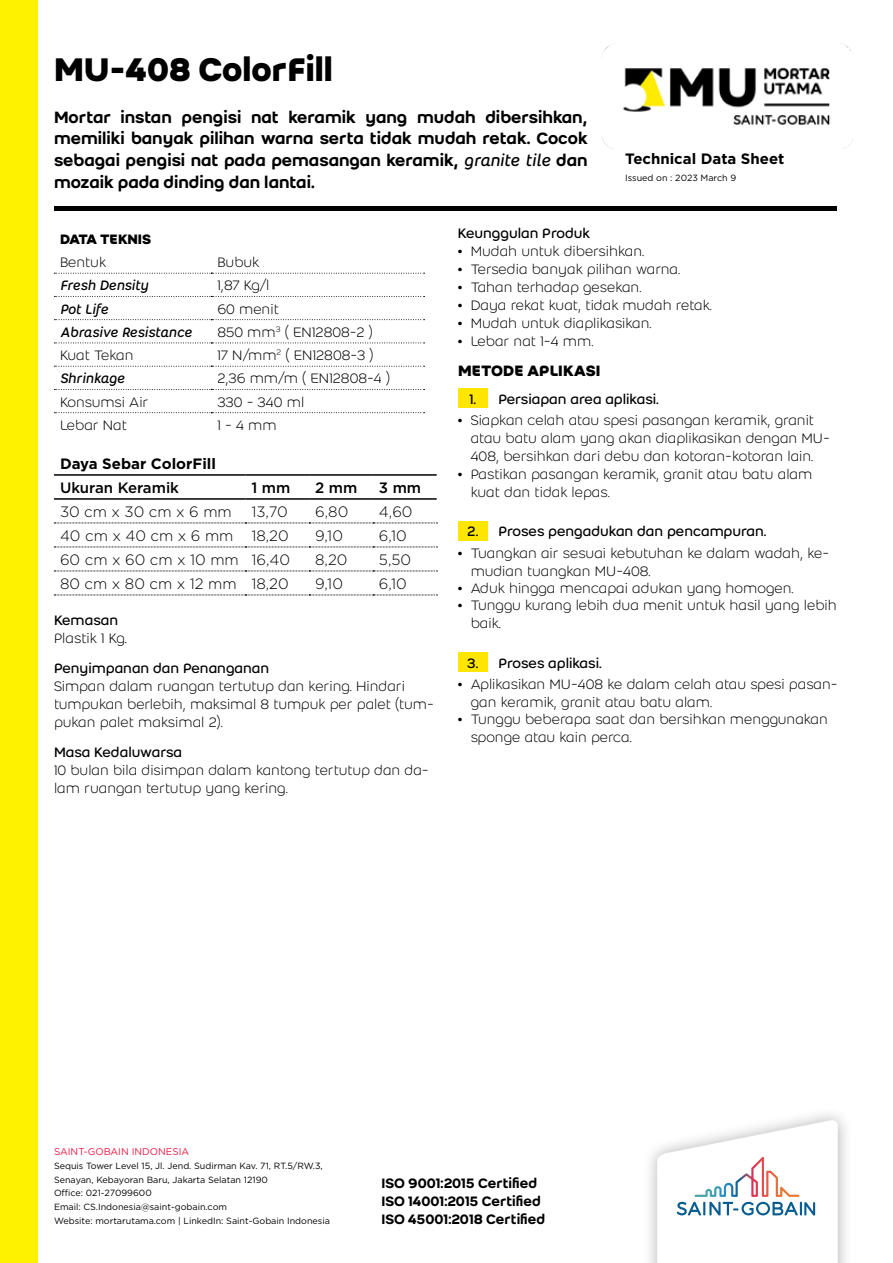
<style>
.page{position:relative;width:893px;height:1263px;background:#fff}
.page>*{position:absolute;margin:0;border:0;box-sizing:border-box;transform-origin:0 0}
.t1{font:700 36px "Weber";color:#000}
.t2{font:500 18px/21.6px "Weber";color:#000;text-align:justify}
.t3{font:700 16.5px "Weber";color:#000}
.t4{font:300 15px/18px "Weber";color:#000}
.t5{font:15px "Weber";color:#000}
.t6{font:300 15px "Gotham";color:#000}
.t7{font:500 15px/18px "Weber";color:#000}
.t8{font:italic 15px "Weber";color:#000}
.t9{font:700 15px "Gotham";color:#000}
.t10{font:500 15px "Gotham";color:#000}
.t11{font:700 15px "Weber";letter-spacing:-.02em;color:#000}
.t12{font:9.75px "Gotham";color:#ed1846}
.t13{font:9px/13.8px "Gotham";color:#000}
.s1{font-weight:400;font-style:italic}
.s2{font-weight:500}
</style>
<div class="page">
<div style="left:0;top:0;width:38px;height:1263px;background:#fff200"></div>
<div style="left:642px;top:1106px;width:211px;height:157px;background:#000;opacity:.3"></div>
<svg style="left:657px;top:1119px;width:181px;height:144px"></svg>
<img style="left:601px;top:43px;width:252px;height:106px">
<svg style="left:54px;top:273px;width:371px;height:1px"></svg>
<svg style="left:54px;top:296px;width:371px;height:1px"></svg>
<svg style="left:54px;top:319px;width:371px;height:1px"></svg>
<svg style="left:54px;top:343px;width:371px;height:1px"></svg>
<svg style="left:54px;top:366px;width:371px;height:1px"></svg>
<svg style="left:54px;top:389px;width:371px;height:1px"></svg>
<svg style="left:54px;top:412px;width:371px;height:1px"></svg>
<hr style="left:54px;top:474px;width:191px;height:2px;background:#000">
<hr style="left:245px;top:474px;width:64px;height:2px;background:#000">
<hr style="left:309px;top:474px;width:64px;height:2px;background:#000">
<hr style="left:373px;top:474px;width:64px;height:2px;background:#000">
<hr style="left:54px;top:498px;width:191px;height:2px;background:#000">
<hr style="left:245px;top:498px;width:64px;height:2px;background:#000">
<hr style="left:309px;top:498px;width:64px;height:2px;background:#000">
<hr style="left:373px;top:498px;width:64px;height:2px;background:#000">
<svg style="left:54px;top:523px;width:383px;height:1px"></svg>
<svg style="left:54px;top:547px;width:383px;height:1px"></svg>
<svg style="left:54px;top:571px;width:383px;height:1px"></svg>
<svg style="left:54px;top:595px;width:383px;height:1px"></svg>
<div style="left:458px;top:388px;width:30px;height:20px;background:#ffe600"></div>
<div style="left:458px;top:521px;width:30px;height:19px;background:#ffe600"></div>
<div style="left:458px;top:652px;width:30px;height:20px;background:#ffe600"></div>
<div style="left:54px;top:206px;width:782px;height:5px;background:#000"></div>
<h1 class="t1" style="left:54px;top:42px;width:280px">MU-408 ColorFill</h1>
<p class="t2" style="left:54px;top:106px;width:535px">Mortar instan pengisi nat keramik yang mudah dibersihkan, memiliki banyak pilihan warna serta tidak mudah retak. Cocok sebagai pengisi nat pada pemasangan keramik, <span class="s1">granite tile</span> dan mozaik pada dinding dan lantai.</p>
<p class="t9" style="left:625px;top:149px;width:161px">Technical Data Sheet</p>
<p class="t13" style="left:625px;top:171px;width:113px">Issued on : 2023 March 9</p>
<p class="t11" style="left:60px;top:228px;width:93px">DATA TEKNIS</p>
<p class="t4" style="left:60px;top:253px;width:48px">Bentuk</p>
<p class="t4" style="left:217px;top:253px;width:43px">Bubuk</p>
<p class="t8" style="left:60px;top:275px;width:90px">Fresh Density</p>
<p class="t4" style="left:217px;top:276px;width:54px">1,87 Kg/l</p>
<p class="t8" style="left:60px;top:298px;width:50px">Pot Life</p>
<p class="t4" style="left:217px;top:299px;width:63px">60 menit</p>
<p class="t8" style="left:60px;top:321px;width:134px">Abrasive Resistance</p>
<p class="t4" style="left:217px;top:323px;width:157px">850 mm<sup>3</sup> ( EN12808-2 )</p>
<p class="t4" style="left:60px;top:346px;width:75px">Kuat Tekan</p>
<p class="t4" style="left:217px;top:346px;width:158px">17 N/mm<sup>2</sup> ( EN12808-3 )</p>
<p class="t8" style="left:60px;top:368px;width:66px">Shrinkage</p>
<p class="t4" style="left:217px;top:369px;width:174px">2,36 mm/m ( EN12808-4 )</p>
<p class="t4" style="left:60px;top:392px;width:90px">Konsumsi Air</p>
<p class="t4" style="left:217px;top:392px;width:88px">330 - 340 ml</p>
<p class="t4" style="left:60px;top:416px;width:68px">Lebar Nat</p>
<p class="t4" style="left:217px;top:416px;width:61px">1 - 4 mm</p>
<p class="t9" style="left:60px;top:454px;width:157px">Daya Sebar ColorFill</p>
<p class="t10" style="left:60px;top:478px;width:121px">Ukuran Keramik</p>
<p class="t10" style="left:251px;top:478px;width:40px">1 mm</p>
<p class="t10" style="left:315px;top:478px;width:44px">2 mm</p>
<p class="t10" style="left:379px;top:478px;width:44px">3 mm</p>
<p class="t6" style="left:60px;top:502px;width:173px">30 cm x 30 cm x 6 mm</p>
<p class="t6" style="left:251px;top:502px;width:38px">13,70</p>
<p class="t6" style="left:315px;top:502px;width:35px">6,80</p>
<p class="t6" style="left:379px;top:502px;width:35px">4,60</p>
<p class="t6" style="left:60px;top:526px;width:230px">40 cm x 40 cm x 6 mm 18,20</p>
<p class="t6" style="left:315px;top:526px;width:29px">9,10</p>
<p class="t6" style="left:379px;top:526px;width:30px">6,10</p>
<p class="t6" style="left:60px;top:550px;width:232px">60 cm x 60 cm x 10 mm 16,40</p>
<p class="t6" style="left:315px;top:550px;width:34px">8,20</p>
<p class="t6" style="left:379px;top:550px;width:34px">5,50</p>
<p class="t6" style="left:60px;top:574px;width:230px">80 cm x 80 cm x 12 mm 18,20</p>
<p class="t6" style="left:315px;top:574px;width:29px">9,10</p>
<p class="t6" style="left:379px;top:574px;width:30px">6,10</p>
<p class="t5" style="left:54px;top:610px;width:66px">Kemasan</p>
<p class="t4" style="left:54px;top:629px;width:74px">Plastik 1 Kg.</p>
<p class="t5" style="left:54px;top:658px;width:217px">Penyimpanan dan Penanganan</p>
<p class="t4" style="left:54px;top:677px;width:381px">Simpan dalam ruangan tertutup dan kering. Hindari tumpukan berlebih, maksimal 8 tumpuk per palet (tum&shy;pukan palet maksimal 2).</p>
<p class="t5" style="left:54px;top:742px;width:130px">Masa Kedaluwarsa</p>
<p class="t4" style="left:54px;top:761px;width:376px">10 bulan bila disimpan dalam kantong tertutup dan da&shy;lam ruangan tertutup yang kering.</p>
<p class="t5" style="left:458px;top:223px;width:134px">Keunggulan Produk</p>
<p class="t4" style="left:458px;top:242px;width:188px"><span class="s2">•</span> Mudah untuk dibersihkan.</p>
<p class="t4" style="left:458px;top:260px;width:224px"><span class="s2">•</span> Tersedia banyak pilihan warna.</p>
<p class="t4" style="left:458px;top:278px;width:185px"><span class="s2">•</span> Tahan terhadap gesekan.</p>
<p class="t4" style="left:458px;top:296px;width:255px"><span class="s2">•</span> Daya rekat kuat, tidak mudah retak.</p>
<p class="t4" style="left:458px;top:314px;width:195px"><span class="s2">•</span> Mudah untuk diaplikasikan.</p>
<p class="t4" style="left:458px;top:332px;width:137px"><span class="s2">•</span> Lebar nat 1-4 mm.</p>
<p class="t3" style="left:458px;top:358px;width:144px">METODE APLIKASI</p>
<p class="t5" style="left:469px;top:388px;width:191px">1. Persiapan area aplikasi.</p>
<p class="t4" style="left:471px;top:411px;width:361px;text-indent:-13px"><span class="s2">•</span> Siapkan celah atau spesi pasangan keramik, granit atau batu alam yang akan diaplikasikan dengan MU-<br>408, bersihkan dari debu dan kotoran-kotoran lain.</p>
<p class="t4" style="left:471px;top:464px;width:343px;text-indent:-13px"><span class="s2">•</span> Pastikan pasangan keramik, granit atau batu alam kuat dan tidak lepas.</p>
<p class="t5" style="left:467px;top:521px;width:301px">2. Proses pengadukan dan pencampuran.</p>
<p class="t4" style="left:471px;top:543px;width:360px;text-indent:-13px"><span class="s2">•</span> Tuangkan air sesuai kebutuhan ke dalam wadah, ke&shy;mudian tuangkan MU-408.</p>
<p class="t4" style="left:458px;top:579px;width:337px"><span class="s2">•</span> Aduk hingga mencapai adukan yang homogen.</p>
<p class="t4" style="left:471px;top:596px;width:368px;text-indent:-13px"><span class="s2">•</span> Tunggu kurang lebih dua menit untuk hasil yang lebih baik.</p>
<p class="t5" style="left:467px;top:652px;width:136px">3. Proses aplikasi.</p>
<p class="t4" style="left:471px;top:675px;width:368px;text-indent:-13px"><span class="s2">•</span> Aplikasikan MU-408 ke dalam celah atau spesi pasan&shy;gan keramik, granit atau batu alam.</p>
<p class="t4" style="left:471px;top:710px;width:359px;text-indent:-13px"><span class="s2">•</span> Tunggu beberapa saat dan bersihkan menggunakan sponge atau kain perca.</p>
<p class="t12" style="left:54px;top:1145px;width:137px">SAINT-GOBAIN INDONESIA</p>
<p class="t13" style="left:54px;top:1158px;width:277px">Sequis Tower Level 15, Jl. Jend. Sudirman Kav. 71, RT.5/RW.3, Senayan, Kebayoran Baru, Jakarta Selatan 12190<br>Office: 021-27099600<br>Email: CS.Indonesia@saint-gobain.com<br>Website: mortarutama.com | LinkedIn: Saint-Gobain Indonesia</p>
<p class="t7" style="left:381px;top:1174px;width:165px">ISO 9001:2015 Certified<br>ISO 14001:2015 Certified<br>ISO 45001:2018 Certified</p>
</div>
